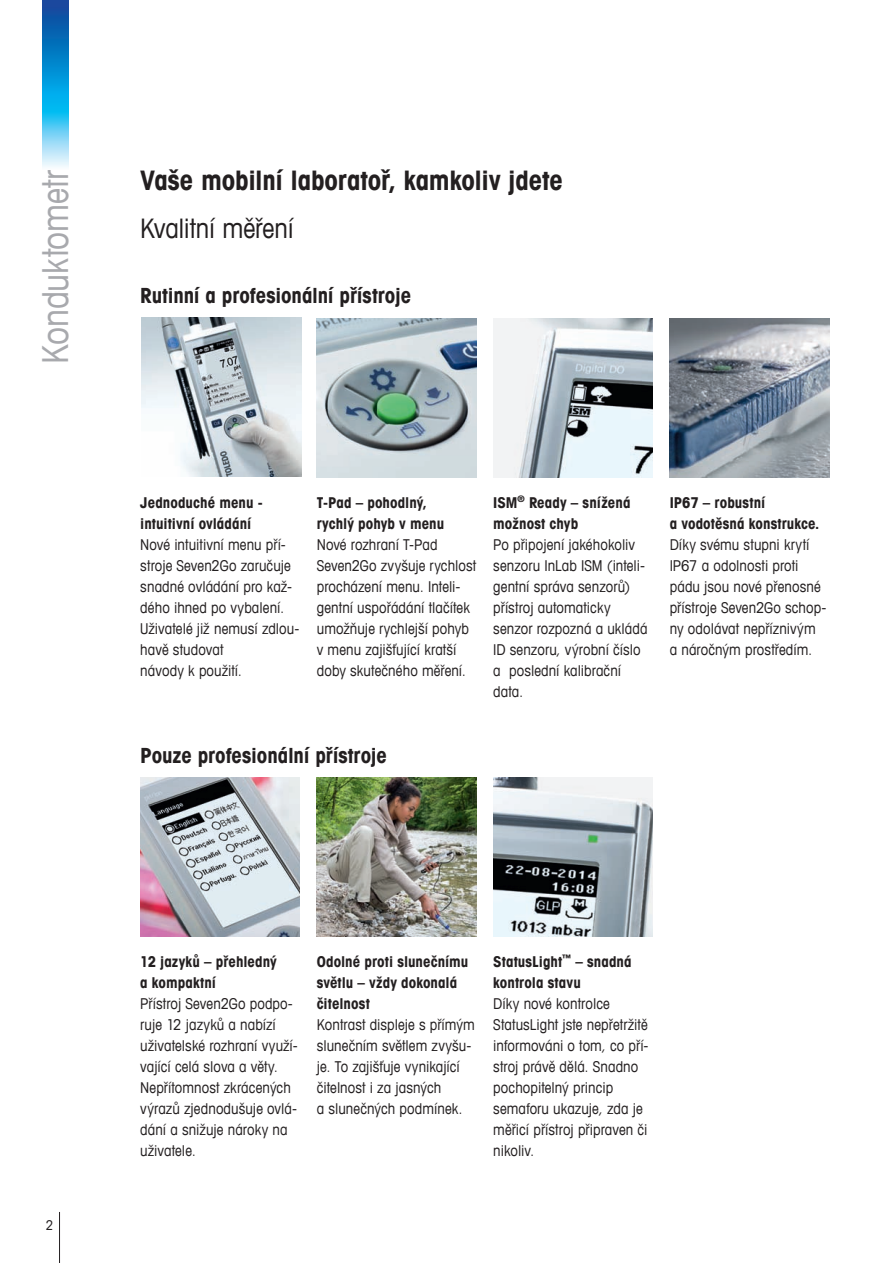
<style>
.page{position:relative;width:893px;height:1263px;background:#fff}
.page>*{position:absolute;margin:0;border:0;box-sizing:border-box;transform-origin:0 0}
.t1{font:condensed 36px "Avant Garde Com";letter-spacing:-.005em;color:#a8a9ad}
.t2{font:700 condensed 27px "Avant Garde Com";letter-spacing:-.01em;color:#231f20}
.t3{font:condensed 27px "Avant Garde Com";letter-spacing:-.01em;color:#231f20}
.t4{font:700 condensed 21px "Avant Garde Com";letter-spacing:-.005em;color:#231f20}
.t5{font:condensed 15px/21px "Avant Garde Com";letter-spacing:.005em;color:#231f20}
.t6{font:700 condensed 15px/21px "Avant Garde Com";letter-spacing:.005em;color:#231f20}
.t7{font:condensed 13.5px "Avant Garde Com";color:#231f20}
</style>
<div class="page">
<hr style="left:59px;top:1212px;width:1px;height:51px;background:#231f20">
<img style="left:43px;top:0;width:25px;height:167px">
<img style="left:142px;top:317px;width:159px;height:160px">
<img style="left:317px;top:777px;width:159px;height:160px">
<img style="left:317px;top:318px;width:159px;height:160px">
<img style="left:493px;top:318px;width:160px;height:160px">
<img style="left:493px;top:777px;width:160px;height:160px">
<img style="left:670px;top:318px;width:159px;height:160px">
<img style="left:140px;top:777px;width:160px;height:160px">
<h1 class="t1" style="left:33px;top:364px;width:195px;rotate:-90deg">Konduktometr</h1>
<h2 class="t2" style="left:140px;top:163px;width:424px">Vaše mobilní laboratoř, kamkoliv jdete</h2>
<h2 class="t3" style="left:140px;top:211px;width:155px">Kvalitní měření</h2>
<h3 class="t4" style="left:140px;top:282px;width:272px">Rutinní a profesionální přístroje</h3>
<p class="t6" style="left:140px;top:491px;width:124px">Jednoduché menu - intuitivní ovládání</p>
<p class="t5" style="left:140px;top:533px;width:161px">Nové intuitivní menu pří&shy;stroje Seven2Go zaručuje snadné ovládání pro kaž&shy;dého ihned po vybalení.<br>Uživatelé již nemusí zdlou&shy;havě studovat<br>návody k použití.</p>
<p class="t6" style="left:317px;top:491px;width:129px">T-Pad – pohodlný, rychlý pohyb v menu</p>
<p class="t5" style="left:317px;top:533px;width:161px">Nové rozhraní T-Pad<br>Seven2Go zvyšuje rychlost procházení menu. Inteli&shy;gentní uspořádání tlačítek umožňuje rychlejší pohyb v menu zajišťující kratší doby skutečného měření.</p>
<p class="t6" style="left:493px;top:491px;width:139px">ISM<sup>®</sup> Ready – snížená možnost chyb</p>
<p class="t5" style="left:493px;top:533px;width:156px">Po připojení jakéhokoliv senzoru InLab ISM (inteli&shy;gentní správa senzorů) přístroj automaticky senzor rozpozná a ukládá<br>ID senzoru, výrobní číslo a poslední kalibrační data.</p>
<h3 class="t4" style="left:140px;top:742px;width:248px">Pouze profesionální přístroje</h3>
<p class="t6" style="left:670px;top:491px;width:151px">IP67 – robustní<br>a vodotěsná konstrukce.</p>
<p class="t5" style="left:670px;top:533px;width:158px">Díky svému stupni krytí<br>IP67 a odolnosti proti pádu jsou nové přenosné přístroje Seven2Go schop&shy;ny odolávat nepříznivým a náročným prostředím.</p>
<p class="t7" style="left:46px;top:1217px;width:9px">2</p>
<p class="t6" style="left:140px;top:951px;width:138px">12 jazyků – přehledný a kompaktní</p>
<p class="t5" style="left:140px;top:993px;width:159px">Přístroj Seven2Go podpo&shy;ruje 12 jazyků a nabízí uživatelské rozhraní využí&shy;vající celá slova a věty.<br>Nepřítomnost zkrácených výrazů zjednodušuje ovlá&shy;dání a snižuje nároky na uživatele.</p>
<p class="t6" style="left:317px;top:951px;width:153px">Odolné proti slunečnímu světlu – vždy dokonalá čitelnost</p>
<p class="t5" style="left:317px;top:1014px;width:160px">Kontrast displeje s přímým slunečním světlem zvyšu&shy;je. To zajišťuje vynikající čitelnost i za jasných<br>a slunečných podmínek.</p>
<p class="t6" style="left:493px;top:951px;width:140px">StatusLight<sup>™</sup> – snadná kontrola stavu</p>
<p class="t5" style="left:493px;top:993px;width:157px">Díky nové kontrolce<br>StatusLight jste nepřetržitě informováni o tom, co pří&shy;stroj právě dělá. Snadno pochopitelný princip semaforu ukazuje, zda je měřicí přístroj připraven či nikoliv.</p>
</div>
